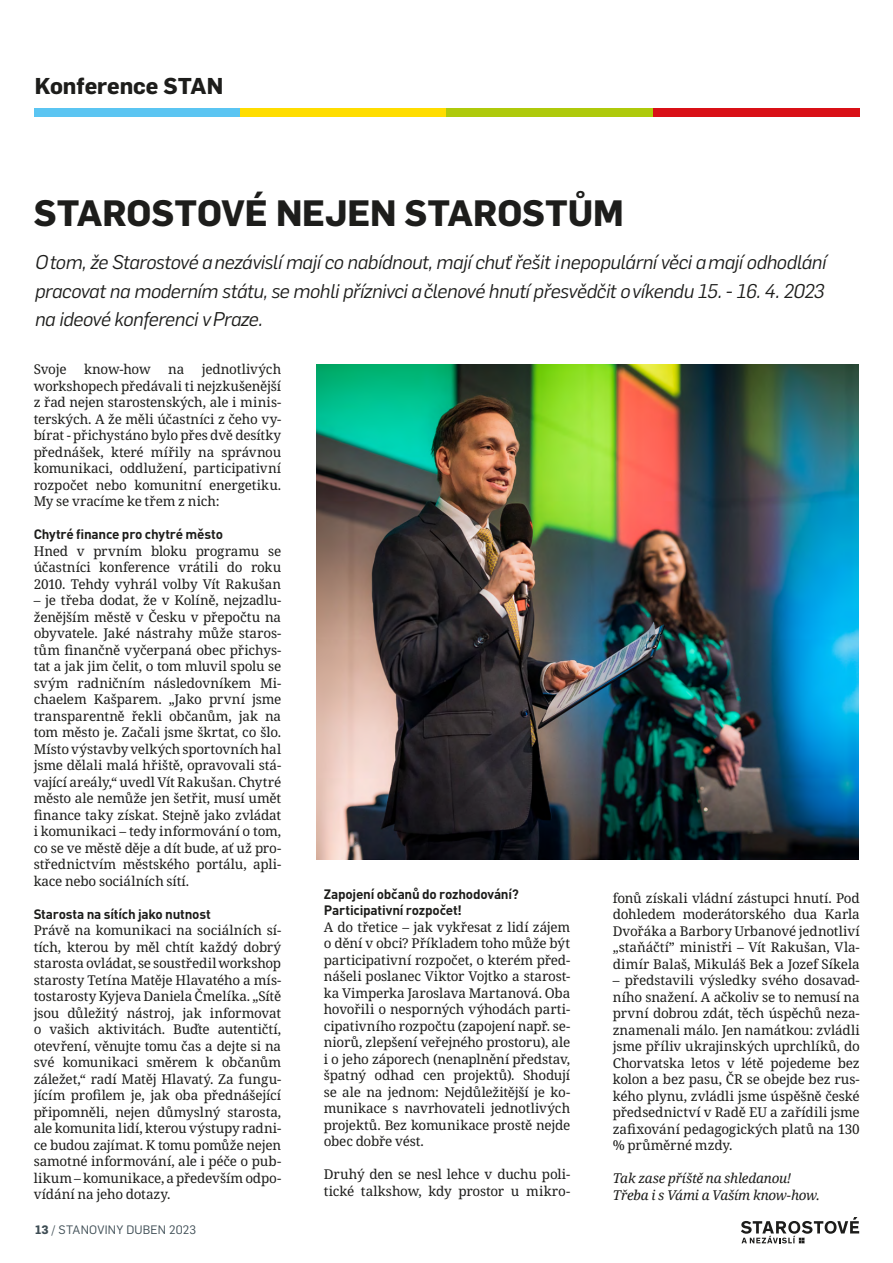
<style>
.page{position:relative;width:893px;height:1263px;background:#fff}
.page>*{position:absolute;margin:0;border:0;box-sizing:border-box;transform-origin:0 0}
.t1{font:700 36px "Flama";letter-spacing:-.005em;color:#1d1d1b}
.t2{font:700 22.5px "Flama";color:#1d1d1b}
.t3{font:italic 19.5px/28.5px "Flama";letter-spacing:-.02em;color:#1d1d1b;text-align:justify}
.t4{font:13.5px/16.5px "Noto Serif";letter-spacing:-.015em;color:#1d1d1b;text-align:justify}
.t5{font:700 13.5px/16.5px "DIN Pro";letter-spacing:-.015em;color:#1d1d1b}
.t6{font:italic 13.5px/16.5px "Noto Serif";letter-spacing:-.02em;color:#1d1d1b}
.t7{font:12px "Flama";letter-spacing:.02em;color:#3f4e55}
.s1{font-weight:700}
</style>
<div class="page">
<div style="left:34px;top:108px;width:206px;height:9px;background:#5bc5f2"></div>
<div style="left:240px;top:108px;width:207px;height:9px;background:#fd0"></div>
<div style="left:447px;top:108px;width:206px;height:9px;background:#afca0b"></div>
<div style="left:653px;top:108px;width:207px;height:9px;background:#d91016"></div>
<svg style="left:741px;top:1217px;width:118px;height:26px"></svg>
<img style="left:316px;top:364px;width:542px;height:496px">
<h2 class="t2" style="left:35px;top:69px;width:190px">Konference STAN</h2>
<h1 class="t1" style="left:34px;top:187px;width:591px">STAROSTOVÉ NEJEN STAROSTŮM</h1>
<h3 class="t3" style="left:35px;top:247px;width:793px">O tom, že Starostové a nezávislí mají co nabídnout, mají chuť řešit i nepopulární věci a mají odhodlání pracovat na moderním státu, se mohli příznivci a členové hnutí přesvědčit o víkendu 15. - 16. 4. 2023 na ideové konferenci v Praze.</h3>
<p class="t4" style="left:34px;top:361px;width:249px;text-indent:168px">jednotlivých workshopech předávali ti nejzkušenější z řad nejen starostenských, ale i minis&shy;terských. A že měli účastníci z čeho vy&shy;bírat - přichystáno bylo přes dvě desítky přednášek, které mířily na správnou komunikaci, oddlužení, participativní rozpočet nebo komunitní energetiku.<br>My se vracíme ke třem z nich:</p>
<p class="t5" style="left:34px;top:525px;width:191px">Chytré finance pro chytré město</p>
<p class="t4" style="left:34px;top:543px;width:249px">Hned v prvním bloku programu se účastníci konference vrátili do roku 2010. Tehdy vyhrál volby Vít Rakušan</p>
<p class="t4" style="left:34px;top:592px;width:249px">– je třeba dodat, že v Kolíně, nejzadlu&shy;ženějším městě v Česku v přepočtu na obyvatele. Jaké nástrahy může staros&shy;tům finančně vyčerpaná obec přichys&shy;tat a jak jim čelit, o tom mluvil spolu se svým radničním následovníkem Mi&shy;chaelem Kašparem. „Jako první jsme transparentně řekli občanům, jak na tom město je. Začali jsme škrtat, co šlo.<br>Místo výstavby velkých sportovních hal jsme dělali malá hřiště, opravovali stá&shy;vající areály,“ uvedl Vít Rakušan. Chytré město ale nemůže jen šetřit, musí umět finance taky získat. Stejně jako zvládat i komunikaci – tedy informování o tom, co se ve městě děje a dít bude, ať už pro&shy;střednictvím městského portálu, apli&shy;kace nebo sociálních sítí.</p>
<p class="t5" style="left:34px;top:905px;width:179px">Starosta na sítích jako nutnost</p>
<p class="t4" style="left:34px;top:922px;width:249px">Právě na komunikaci na sociálních sí&shy;tích, kterou by měl chtít každý dobrý starosta ovládat, se soustředil workshop starosty Tetína Matěje Hlavatého a mís&shy;tostarosty Kyjeva Daniela Čmelíka. „Sítě jsou důležitý nástroj, jak informovat o vašich aktivitách. Buďte autentičtí, otevření, věnujte tomu čas a dejte si na své komunikaci směrem k občanům záležet,“ radí Matěj Hlavatý. Za fungu&shy;jícím profilem je, jak oba přednášející připomněli, nejen důmyslný starosta, ale komunita lidí, kterou výstupy radni&shy;ce budou zajímat. K tomu pomůže nejen samotné informování, ale i péče o pub&shy;likum – komunikace, a především odpo&shy;vídání na jeho dotazy.</p>
<p class="t4" style="left:34px;top:361px;width:34px">Svoje</p>
<p class="t4" style="left:84px;top:361px;width:68px">know-how</p>
<p class="t4" style="left:168px;top:361px;width:18px">na</p>
<p class="t7" style="left:35px;top:1221px;width:163px"><span class="s1">13</span> / STANOVINY DUBEN 2023</p>
<p class="t5" style="left:324px;top:885px;width:197px">Zapojení občanů do rozhodování?<br>Participativní rozpočet!</p>
<p class="t4" style="left:324px;top:919px;width:248px">A do třetice – jak vykřesat z lidí zájem o dění v obci? Příkladem toho může být participativní rozpočet, o kterém před&shy;nášeli poslanec Viktor Vojtko a starost&shy;ka Vimperka Jaroslava Martanová. Oba hovořili o nesporných výhodách parti&shy;cipativního rozpočtu (zapojení např. se&shy;niorů, zlepšení veřejného prostoru), ale i o jeho záporech (nenaplnění představ, špatný odhad cen projektů). Shodují se ale na jednom: Nejdůležitější je ko&shy;munikace s navrhovateli jednotlivých projektů. Bez komunikace prostě nejde obec dobře vést.</p>
<p class="t4" style="left:324px;top:1166px;width:248px">Druhý den se nesl lehce v duchu poli&shy;tické talkshow, kdy prostor u mikro-</p>
<p class="t4" style="left:613px;top:890px;width:249px">fonů získali vládní zástupci hnutí. Pod dohledem moderátorského dua Karla Dvořáka a Barbory Urbanové jednotliví „staňáčtí” ministři – Vít Rakušan, Vla&shy;dimír Balaš, Mikuláš Bek a Jozef Síkela</p>
<p class="t4" style="left:613px;top:972px;width:249px">– představili výsledky svého dosavad&shy;ního snažení. A ačkoliv se to nemusí na první dobrou zdát, těch úspěchů neza&shy;znamenali málo. Jen namátkou: zvládli jsme příliv ukrajinských uprchlíků, do Chorvatska letos v létě pojedeme bez kolon a bez pasu, ČR se obejde bez rus&shy;kého plynu, zvládli jsme úspěšně české předsednictví v Radě EU a zařídili jsme zafixování pedagogických platů na 130 % průměrné mzdy.</p>
<p class="t6" style="left:613px;top:1170px;width:209px">Tak zase příště na shledanou!<br>Třeba i s Vámi a Vaším know-how.</p>
</div>
